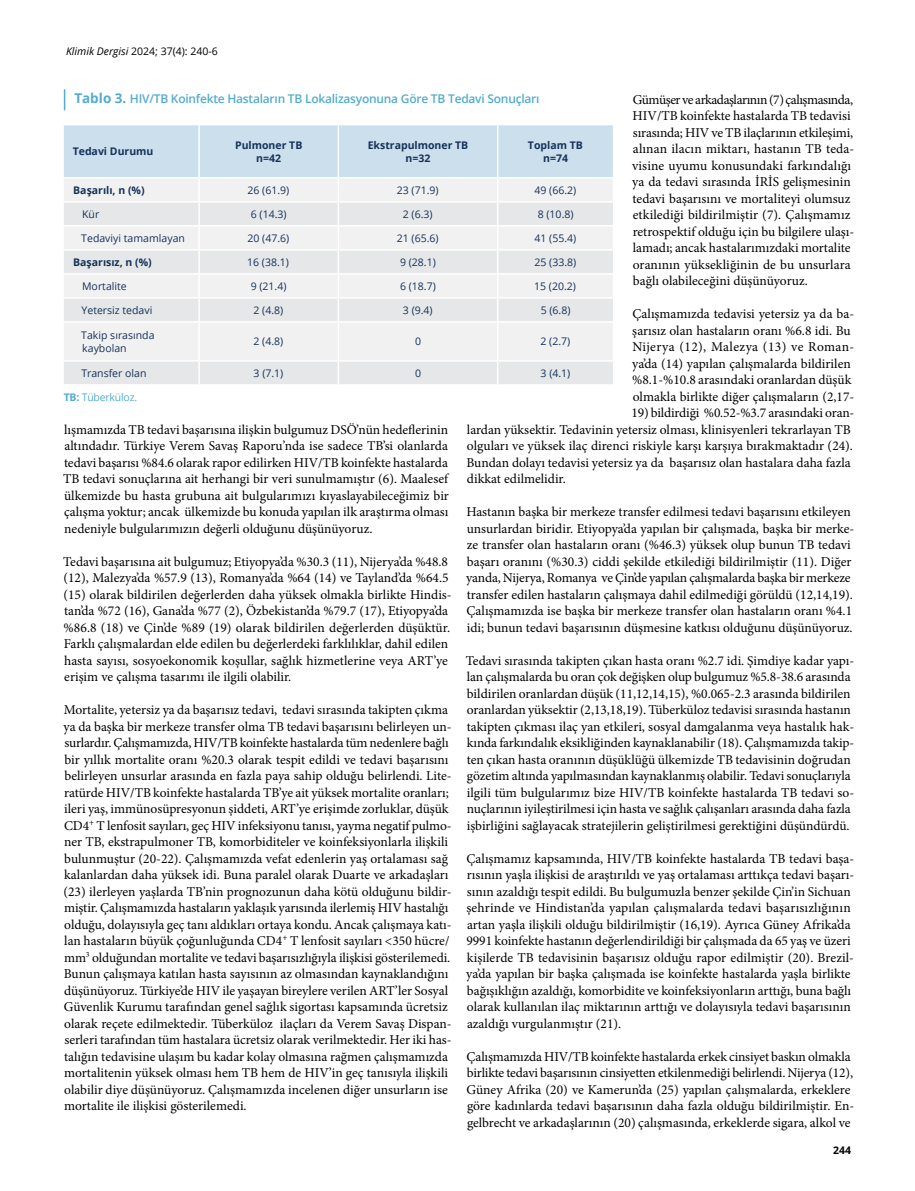
<style>
.page{position:relative;width:915px;height:1191px;background:#fff}
.page>*{position:absolute;margin:0;border:0;box-sizing:border-box;transform-origin:0 0}
.t1{font:13.5px/16.5px "Minion Pro";color:#000}
.t2{font:600 12px "Open Sans";letter-spacing:-.02em;color:#53acce}
.t3{font:10.5px/12.6px "Open Sans";color:#16325a}
.t4{font:700 10.5px/12.6px "Open Sans";color:#16325a;text-align:center}
.t5{font:10.5px "Open Sans";color:#000}
.t6{font:10.5px "Open Sans";letter-spacing:-.02em;color:#53acce}
.t7{font:700 10.5px "Open Sans";color:#000}
.s1{font-style:italic}
.s2{font-weight:700;font-size:13.5px}
.s3{font-weight:700}
</style>
<div class="page">
<svg style="left:64px;top:323px;width:548px;height:61px;fill:#f1f1f2"></svg>
<hr style="left:198px;top:323px;width:2px;height:37px;background:#fff">
<hr style="left:337px;top:323px;width:2px;height:37px;background:#fff">
<hr style="left:497px;top:323px;width:1px;height:37px;background:#fff">
<svg style="left:64px;top:125px;width:548px;height:196px"></svg>
<hr style="left:64px;top:360px;width:135px;height:2px;background:#fff">
<hr style="left:199px;top:360px;width:139px;height:2px;background:#fff">
<hr style="left:198px;top:362px;width:2px;height:22px;background:#fff">
<hr style="left:338px;top:360px;width:159px;height:2px;background:#fff">
<hr style="left:337px;top:362px;width:2px;height:22px;background:#fff">
<hr style="left:497px;top:360px;width:115px;height:2px;background:#fff">
<svg style="left:497px;top:362px;width:1px;height:22px"></svg>
<svg style="left:64px;top:89px;width:1px;height:21px"></svg>
<p class="t5" style="left:66px;top:44px;width:153px"><span class="s1">Klimik Dergisi</span> 2024; 37(4): 240-6</p>
<p class="t2" style="left:74px;top:90px;width:466px"><span class="s2">Tablo 3.</span> HIV/TB Koinfekte Hastaların TB Lokalizasyonuna Göre TB Tedavi Sonuçları</p>
<p class="t1" style="left:632px;top:91px;width:224px">Gümüşer ve arkadaşlarının (7) çalışmasında, HIV/TB koinfekte hastalarda TB tedavisi sırasında; HIV ve TB ilaçlarının etkileşimi, alınan ilacın miktarı, hastanın TB teda&shy;visine uyumu konusundaki farkındalığı ya da tedavi sırasında İRİS gelişmesinin tedavi başarısını ve mortaliteyi olumsuz etkilediği bildirilmiştir (7). Çalışmamız retrospektif olduğu için bu bilgilere ulaşı&shy;lamadı; ancak hastalarımızdaki mortalite oranının yüksekliğinin de bu unsurlara bağlı olabileceğini düşünüyoruz.</p>
<p class="t1" style="left:632px;top:305px;width:224px">Çalışmamızda tedavisi yetersiz ya da ba&shy;şarısız olan hastaların oranı %6.8 idi. Bu Nijerya (12), Malezya (13) ve Roman&shy;ya’da (14) yapılan çalışmalarda bildirilen %8.1-%10.8 arasındaki oranlardan düşük olmakla birlikte diğer çalışmaların (2,17-</p>
<p class="t1" style="left:466px;top:404px;width:389px;text-indent:165px">19) bildirdiği %0.52-%3.7 arasındaki oran&shy;lardan yüksektir. Tedavinin yetersiz olması, klinisyenleri tekrarlayan TB olguları ve yüksek ilaç direnci riskiyle karşı karşıya bırakmaktadır (24).<br>Bundan dolayı tedavisi yetersiz ya da başarısız olan hastalara daha fazla dikkat edilmelidir.</p>
<p class="t1" style="left:466px;top:503px;width:389px">Hastanın başka bir merkeze transfer edilmesi tedavi başarısını etkileyen unsurlardan biridir. Etiyopya’da yapılan bir çalışmada, başka bir merke&shy;ze transfer olan hastaların oranı (%46.3) yüksek olup bunun TB tedavi başarı oranını (%30.3) ciddi şekilde etkilediği bildirilmiştir (11). Diğer yanda, Nijerya, Romanya ve Çin’de yapılan çalışmalarda başka bir merkeze transfer edilen hastaların çalışmaya dahil edilmediği görüldü (12,14,19).<br>Çalışmamızda ise başka bir merkeze transfer olan hastaların oranı %4.1 idi; bunun tedavi başarısının düşmesine katkısı olduğunu düşünüyoruz.</p>
<p class="t1" style="left:465px;top:652px;width:390px">Tedavi sırasında takipten çıkan hasta oranı %2.7 idi. Şimdiye kadar yapı&shy;lan çalışmalarda bu oran çok değişken olup bulgumuz %5.8-38.6 arasında bildirilen oranlardan düşük (11,12,14,15), %0.065-2.3 arasında bildirilen oranlardan yüksektir (2,13,18,19). Tüberküloz tedavisi sırasında hastanın takipten çıkması ilaç yan etkileri, sosyal damgalanma veya hastalık hak&shy;kında farkındalık eksikliğinden kaynaklanabilir (18). Çalışmamızda takip&shy;ten çıkan hasta oranının düşüklüğü ülkemizde TB tedavisinin doğrudan gözetim altında yapılmasından kaynaklanmış olabilir. Tedavi sonuçlarıyla ilgili tüm bulgularımız bize HIV/TB koinfekte hastalarda TB tedavi so&shy;nuçlarının iyileştirilmesi için hasta ve sağlık çalışanları arasında daha fazla işbirliğini sağlayacak stratejilerin geliştirilmesi gerektiğini düşündürdü.</p>
<p class="t1" style="left:466px;top:850px;width:389px">Çalışmamız kapsamında, HIV/TB koinfekte hastalarda TB tedavi başa&shy;rısının yaşla ilişkisi de araştırıldı ve yaş ortalaması arttıkça tedavi başarı&shy;sının azaldığı tespit edildi. Bu bulgumuzla benzer şekilde Çin’in Sichuan şehrinde ve Hindistan’da yapılan çalışmalarda tedavi başarısızlığının artan yaşla ilişkili olduğu bildirilmiştir (16,19). Ayrıca Güney Afrika’da 9991 koinfekte hastanın değerlendirildiği bir çalışmada da 65 yaş ve üzeri kişilerde TB tedavisinin başarısız olduğu rapor edilmiştir (20). Brezil&shy;ya’da yapılan bir başka çalışmada ise koinfekte hastalarda yaşla birlikte bağışıklığın azaldığı, komorbidite ve koinfeksiyonların arttığı, buna bağlı olarak kullanılan ilaç miktarının arttığı ve dolayısıyla tedavi başarısının azaldığı vurgulanmıştır (21).</p>
<p class="t1" style="left:466px;top:1048px;width:389px">Çalışmamızda HIV/TB koinfekte hastalarda erkek cinsiyet baskın olmakla birlikte tedavi başarısının cinsiyetten etkilenmediği belirlendi. Nijerya (12), Güney Afrika (20) ve Kamerun’da (25) yapılan çalışmalarda, erkeklere göre kadınlarda tedavi başarısının daha fazla olduğu bildirilmiştir. En&shy;gelbrecht ve arkadaşlarının (20) çalışmasında, erkeklerde sigara, alkol ve</p>
<p class="t4" style="left:73px;top:145px;width:82px">Tedavi Durumu</p>
<p class="t4" style="left:235px;top:139px;width:69px">Pulmoner TB n=42</p>
<p class="t4" style="left:367px;top:139px;width:102px">Ekstrapulmoner TB n=32</p>
<p class="t4" style="left:527px;top:139px;width:56px">Toplam TB n=74</p>
<p class="t4" style="left:73px;top:183px;width:73px">Başarılı, n (%)</p>
<p class="t3" style="left:247px;top:183px;width:43px">26 (61.9)</p>
<p class="t3" style="left:396px;top:183px;width:43px">23 (71.9)</p>
<p class="t3" style="left:534px;top:183px;width:43px">49 (66.2)</p>
<p class="t3" style="left:82px;top:207px;width:19px">Kür</p>
<p class="t3" style="left:251px;top:207px;width:37px">6 (14.3)</p>
<p class="t3" style="left:402px;top:207px;width:31px">2 (6.3)</p>
<p class="t3" style="left:537px;top:207px;width:37px">8 (10.8)</p>
<p class="t3" style="left:81px;top:231px;width:105px">Tedaviyi tamamlayan</p>
<p class="t3" style="left:247px;top:231px;width:43px">20 (47.6)</p>
<p class="t3" style="left:396px;top:231px;width:43px">21 (65.6)</p>
<p class="t3" style="left:534px;top:231px;width:43px">41 (55.4)</p>
<p class="t4" style="left:73px;top:255px;width:80px">Başarısız, n (%)</p>
<p class="t3" style="left:247px;top:255px;width:43px">16 (38.1)</p>
<p class="t3" style="left:400px;top:255px;width:37px">9 (28.1)</p>
<p class="t3" style="left:534px;top:255px;width:43px">25 (33.8)</p>
<p class="t3" style="left:82px;top:279px;width:46px">Mortalite</p>
<p class="t3" style="left:251px;top:279px;width:37px">9 (21.4)</p>
<p class="t3" style="left:400px;top:279px;width:37px">6 (18.7)</p>
<p class="t3" style="left:534px;top:279px;width:43px">15 (20.2)</p>
<p class="t3" style="left:82px;top:303px;width:72px">Yetersiz tedavi</p>
<p class="t3" style="left:253px;top:303px;width:31px">2 (4.8)</p>
<p class="t3" style="left:403px;top:303px;width:31px">3 (9.4)</p>
<p class="t3" style="left:540px;top:303px;width:31px">5 (6.8)</p>
<p class="t3" style="left:81px;top:329px;width:75px">Takip sırasında kaybolan</p>
<p class="t3" style="left:253px;top:335px;width:31px">2 (4.8)</p>
<p class="t3" style="left:415px;top:335px;width:8px">0</p>
<p class="t3" style="left:540px;top:335px;width:31px">2 (2.7)</p>
<p class="t3" style="left:81px;top:366px;width:67px">Transfer olan</p>
<p class="t3" style="left:253px;top:366px;width:31px">3 (7.1)</p>
<p class="t3" style="left:415px;top:366px;width:8px">0</p>
<p class="t3" style="left:540px;top:366px;width:31px">3 (4.1)</p>
<p class="t6" style="left:64px;top:390px;width:75px"><span class="s3">TB:</span> Tüberküloz.</p>
<p class="t1" style="left:63px;top:421px;width:387px;text-align:justify">lışmamızda TB tedavi başarısına ilişkin bulgumuz DSÖ’nün hedeflerinin altındadır. Türkiye Verem Savaş Raporu’nda ise sadece TB’si olanlarda tedavi başarısı %84.6 olarak rapor edilirken HIV/TB koinfekte hastalarda TB tedavi sonuçlarına ait herhangi bir veri sunulmamıştır (6). Maalesef ülkemizde bu hasta grubuna ait bulgularımızı kıyaslayabileceğimiz bir çalışma yoktur; ancak ülkemizde bu konuda yapılan ilk araştırma olması nedeniyle bulgularımızın değerli olduğunu düşünüyoruz.</p>
<p class="t1" style="left:63px;top:553px;width:390px">Tedavi başarısına ait bulgumuz; Etiyopya’da %30.3 (11), Nijerya’da %48.8 (12), Malezya’da %57.9 (13), Romanya’da %64 (14) ve Tayland’da %64.5 (15) olarak bildirilen değerlerden daha yüksek olmakla birlikte Hindis&shy;tan’da %72 (16), Gana’da %77 (2), Özbekistan’da %79.7 (17), Etiyopya’da %86.8 (18) ve Çin’de %89 (19) olarak bildirilen değerlerden düşüktür.<br>Farklı çalışmalardan elde edilen bu değerlerdeki farklılıklar, dahil edilen hasta sayısı, sosyoekonomik koşullar, sağlık hizmetlerine veya ART’ye erişim ve çalışma tasarımı ile ilgili olabilir.</p>
<p class="t1" style="left:63px;top:701px;width:389px">Mortalite, yetersiz ya da başarısız tedavi, tedavi sırasında takipten çıkma ya da başka bir merkeze transfer olma TB tedavi başarısını belirleyen un&shy;surlardır. Çalışmamızda, HIV/TB koinfekte hastalarda tüm nedenlere bağlı bir yıllık mortalite oranı %20.3 olarak tespit edildi ve tedavi başarısını belirleyen unsurlar arasında en fazla paya sahip olduğu belirlendi. Lite&shy;ratürde HIV/TB koinfekte hastalarda TB’ye ait yüksek mortalite oranları; ileri yaş, immünosüpresyonun şiddeti, ART’ye erişimde zorluklar, düşük CD4<sup>+</sup> T lenfosit sayıları, geç HIV infeksiyonu tanısı, yayma negatif pulmo&shy;ner TB, ekstrapulmoner TB, komorbiditeler ve koinfeksiyonlarla ilişkili bulunmuştur (20-22). Çalışmamızda vefat edenlerin yaş ortalaması sağ kalanlardan daha yüksek idi. Buna paralel olarak Duarte ve arkadaşları (23) ilerleyen yaşlarda TB’nin prognozunun daha kötü olduğunu bildir&shy;miştir. Çalışmamızda hastaların yaklaşık yarısında ilerlemiş HIV hastalığı olduğu, dolayısıyla geç tanı aldıkları ortaya kondu. Ancak çalışmaya katı&shy;lan hastaların büyük çoğunluğunda CD4<sup>+</sup> T lenfosit sayıları &lt;350 hücre/ mm<sup>3</sup> olduğundan mortalite ve tedavi başarısızlığıyla ilişkisi gösterilemedi.<br>Bunun çalışmaya katılan hasta sayısının az olmasından kaynaklandığını düşünüyoruz. Türkiye’de HIV ile yaşayan bireylere verilen ART’ler Sosyal Güvenlik Kurumu tarafından genel sağlık sigortası kapsamında ücretsiz olarak reçete edilmektedir. Tüberküloz ilaçları da Verem Savaş Dispan&shy;serleri tarafından tüm hastalara ücretsiz olarak verilmektedir. Her iki has&shy;talığın tedavisine ulaşım bu kadar kolay olmasına rağmen çalışmamızda mortalitenin yüksek olması hem TB hem de HIV’in geç tanısıyla ilişkili olabilir diye düşünüyoruz. Çalışmamızda incelenen diğer unsurların ise mortalite ile ilişkisi gösterilemedi.</p>
<p class="t7" style="left:832px;top:1142px;width:19px">244</p>
</div>
